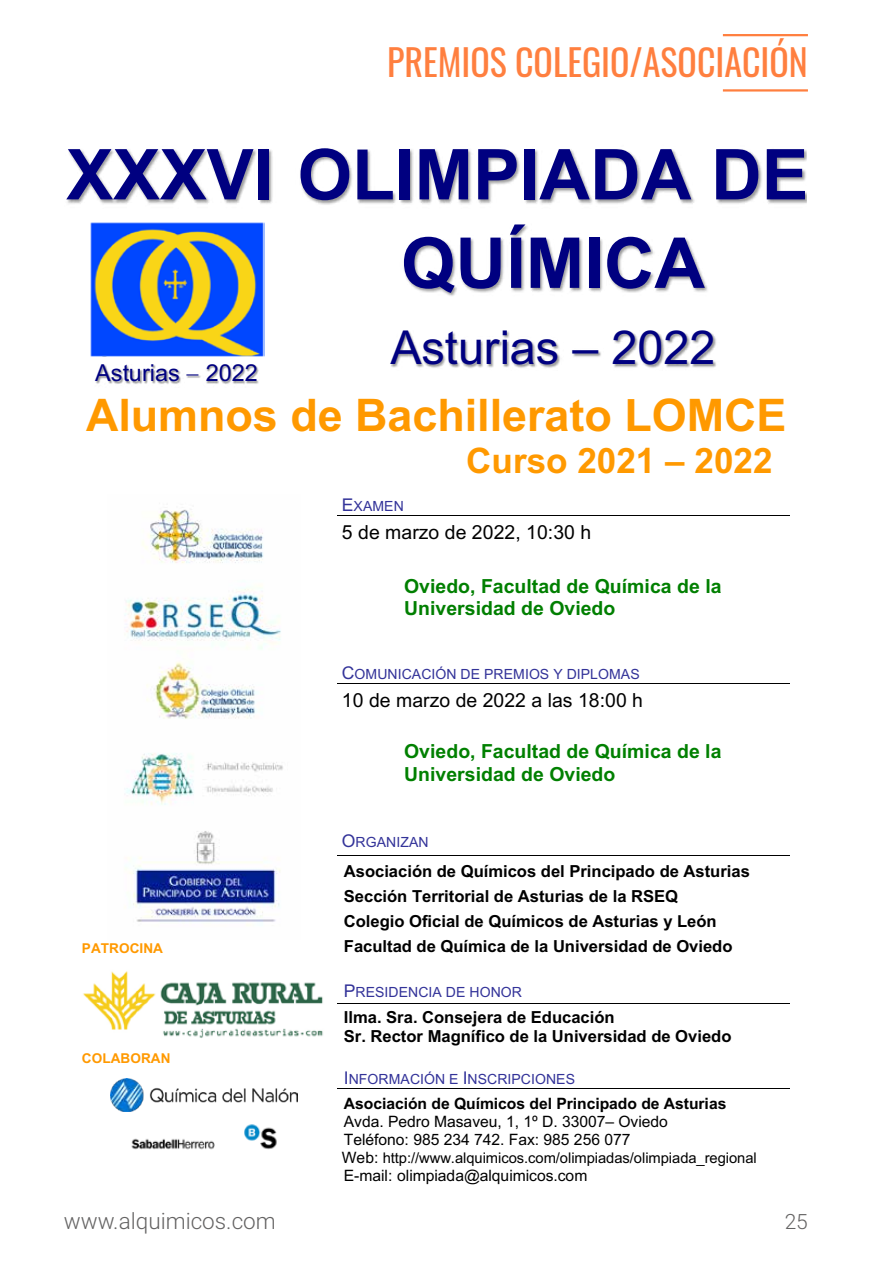
<style>
.page{position:relative;width:893px;height:1263px;background:#fff}
.page>*{position:absolute;margin:0;border:0;box-sizing:border-box;transform-origin:0 0}
.t1{font:700 70.2px "Arial";color:#000080}
.t2{font:46.8px "Arial";color:#000080}
.t3{font:700 45px "Arial";color:#f90}
.t4{font:36px "Oswald";color:#ff7f3f}
.t5{font:700 35.1px "Arial";color:#f90}
.t6{font:23.4px "Arial";color:#000080}
.t7{font:300 22.5px "Roboto";color:#646363}
.t8{font:300 21px "Roboto";color:#646363}
.t9{font:700 19.35px/22.5px "Arial";color:#007f00}
.t10{font:700 19.35px/22.5px "Arial";color:#008000}
.t11{font:19.35px "Arial";color:#000}
.t12{font:700 16.65px/24.9px "Arial";color:#000}
.t13{font:15.75px/18px "Arial";color:#000}
.t14{font:700 15.75px "Arial";color:#000}
.t15{font:14.7px "Arial";letter-spacing:-.005em;color:#000}
.t16{font:14.1px "Arial";letter-spacing:.005em;color:#339}
.t17{font:700 13.5px "Arial";letter-spacing:.005em;color:#f90}
.s1{font-size:17.55px}
.s2{font-size:15.75px}
</style>
<div class="page">
<hr style="left:723px;top:34px;width:85px;height:2px;background:#ff7f3f">
<hr style="left:723px;top:89px;width:85px;height:3px;background:#ff7f3f">
<img style="left:67px;top:148px;width:739px;height:57px">
<img style="left:264px;top:271px;width:1px;height:81px">
<img style="left:96px;top:365px;width:75px;height:19px">
<img style="left:171px;top:369px;width:10px;height:15px">
<img style="left:187px;top:352px;width:78px;height:32px">
<img style="left:404px;top:225px;width:304px;height:71px">
<img style="left:391px;top:331px;width:283px;height:37px">
<img style="left:674px;top:331px;width:42px;height:37px">
<hr style="left:337px;top:515px;width:453px;height:1px;background:#000">
<hr style="left:337px;top:683px;width:453px;height:1px;background:#000">
<hr style="left:337px;top:855px;width:453px;height:1px;background:#000">
<hr style="left:337px;top:1003px;width:453px;height:1px;background:#000">
<hr style="left:337px;top:1088px;width:453px;height:1px;background:#000">
<img style="left:90px;top:222px;width:174px;height:135px">
<img style="left:125px;top:509px;width:158px;height:417px">
<img style="left:83px;top:971px;width:240px;height:67px">
<img style="left:111px;top:1078px;width:186px;height:33px">
<img style="left:131px;top:1124px;width:146px;height:26px">
<svg style="left:187px;top:375px;width:12px;height:1px"></svg>
<h3 class="t4" style="left:387px;top:30px;width:422px">PREMIOS COLEGIO/ASOCIACIÓN</h3>
<h1 class="t1" style="left:66px;top:125px;width:744px">XXXVI OLIMPIADA DE</h1>
<h1 class="t1" style="left:401px;top:214px;width:306px">QUÍMICA</h1>
<h2 class="t2" style="left:390px;top:315px;width:327px">Asturias – 2022</h2>
<h3 class="t3" style="left:86px;top:384px;width:702px">Alumnos de Bachillerato LOMCE</h3>
<h3 class="t5" style="left:466px;top:436px;width:308px">Curso 2021 – 2022</h3>
<h3 class="t6" style="left:95px;top:357px;width:164px">Asturias 2022</h3>
<p class="t16" style="left:342px;top:496px;width:63px"><span class="s1">E</span>XAMEN</p>
<p class="t11" style="left:342px;top:519px;width:251px">5 de marzo de 2022, 10:30 h</p>
<p class="t9" style="left:404px;top:575px;width:319px">Oviedo, Facultad de Química de la<br>Universidad de Oviedo</p>
<p class="t17" style="left:82px;top:939px;width:83px">PATROCINA</p>
<p class="t17" style="left:82px;top:1049px;width:90px">COLABORAN</p>
<p class="t16" style="left:342px;top:664px;width:299px"><span class="s1">C</span>OMUNICACIÓN DE PREMIOS Y DIPLOMAS</p>
<p class="t11" style="left:342px;top:687px;width:303px">10 de marzo de 2022 a las 18:00 h</p>
<p class="t10" style="left:404px;top:740px;width:319px">Oviedo, Facultad de Química de la<br>Universidad de Oviedo</p>
<p class="t16" style="left:342px;top:832px;width:88px"><span class="s1">O</span>RGANIZAN</p>
<p class="t12" style="left:344px;top:859px;width:408px">Asociación de Químicos del Principado de Asturias Sección Territorial de Asturias de la RSEQ<br>Colegio Oficial de Químicos de Asturias y León Facultad de Química de la Universidad de Oviedo</p>
<p class="t16" style="left:344px;top:982px;width:180px"><span class="s1">P</span>RESIDENCIA DE HONOR</p>
<p class="t12" style="left:344px;top:1008px;width:389px;line-height:18.9px">Ilma. Sra. Consejera de Educación<br>Sr. Rector Magnífico de la Universidad de Oviedo</p>
<p class="t16" style="left:344px;top:1069px;width:233px"><span class="s1">I</span>NFORMACIÓN E <span class="s1">I</span>NSCRIPCIONES</p>
<p class="t14" style="left:344px;top:1092px;width:384px">Asociación de Químicos del Principado de Asturias</p>
<p class="t13" style="left:344px;top:1112px;width:325px">Avda. Pedro Masaveu, 1, 1º D. 33007– Oviedo<br>Teléfono: 985 234 742. Fax: 985 256 077</p>
<p class="t15" style="left:342px;top:1147px;width:416px"><span class="s2">Web:</span> http://www.alquimicos.com/olimpiadas/olimpiada_regional</p>
<p class="t13" style="left:344px;top:1166px;width:245px">E-mail: olimpiada@alquimicos.com</p>
<h3 class="t7" style="left:64px;top:1205px;width:213px">www.alquimicos.com</h3>
<p class="t8" style="left:785px;top:1207px;width:25px">25</p>
</div>
